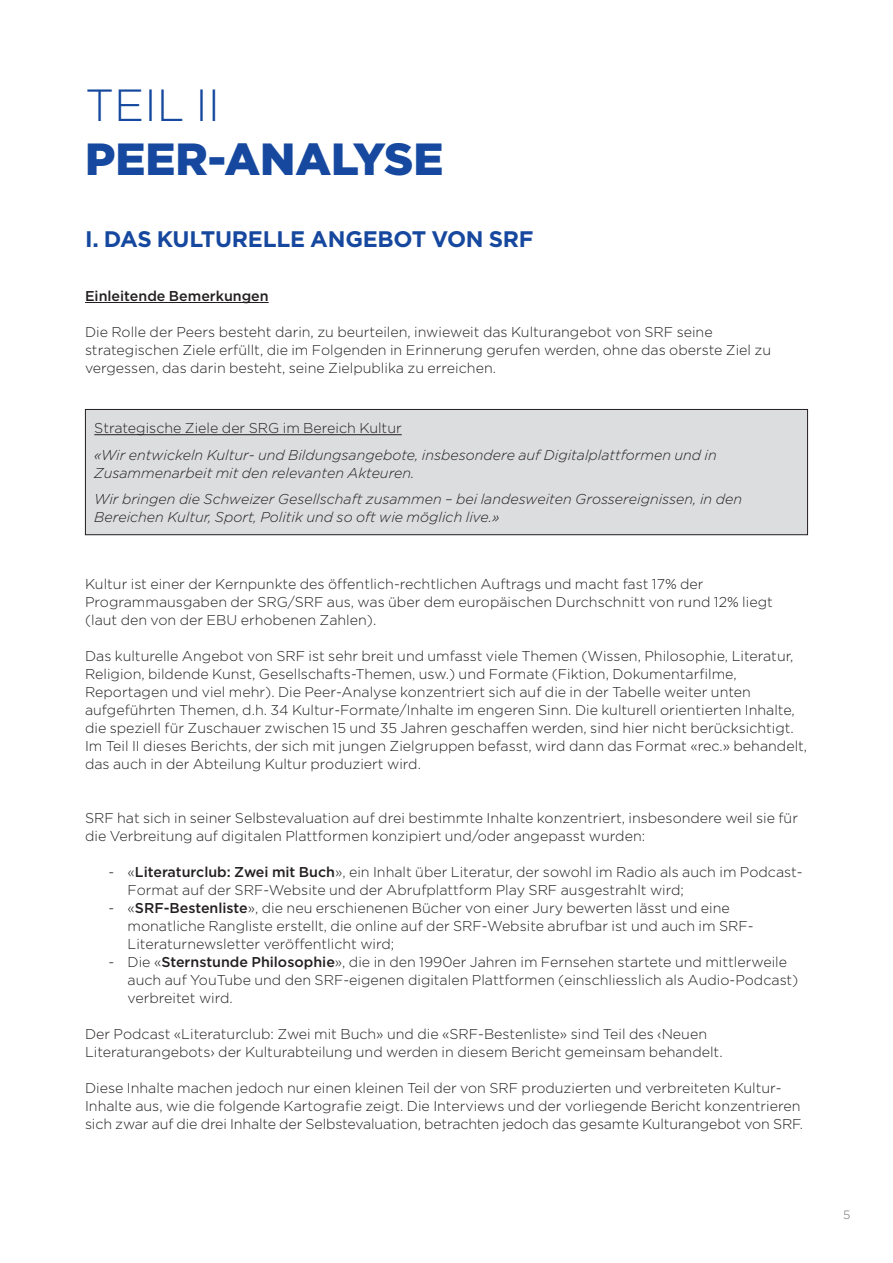
<style>
.page{position:relative;width:893px;height:1263px;background:#fff}
.page>*{position:absolute;margin:0;border:0;box-sizing:border-box;transform-origin:0 0}
._1__heading_1_60pt_5{font:900 45px "Gotham";color:#15489e}
._1__heading_1_60pt_5-2{font:300 45px "Gotham";color:#15489e}
._10__bodytext_9pt_11{font:700 22.5px "Gotham";letter-spacing:-.01em;color:#15489e}
._10__bodytext_9pt_11-2{font:300 14.25px/18px "Gotham";color:#231f20}
._10__bodytext_9pt_11-3{font:italic 300 14.25px/18px "Gotham";color:#231f20}
._10__bodytext_9pt_11-4{font:500 14.25px "Gotham";color:#231f20}
.t1{font:300 12px "Gotham";color:#6c6d70}
.s1{font-weight:500}
</style>
<div class="page">
<hr style="left:85px;top:302px;width:184px;height:1px;background:#231f20">
<div style="left:85px;top:409px;width:722px;height:126px;background:#dcdddf"></div>
<hr style="left:94px;top:434px;width:308px;height:1px;background:#231f20">
<div style="left:85px;top:409px;width:723px;height:126px;border:1px solid #231f20"></div>
<p class="_1__heading_1_60pt_5-2" style="left:85px;top:77px;width:136px">TEIL II</p>
<p class="_1__heading_1_60pt_5" style="left:85px;top:128px;width:360px">PEER-ANALYSE</p>
<p class="_10__bodytext_9pt_11" style="left:85px;top:224px;width:450px">I. DAS KULTURELLE ANGEBOT VON SRF</p>
<p class="_10__bodytext_9pt_11-4" style="left:85px;top:287px;width:185px">Einleitende Bemerkungen</p>
<p class="_10__bodytext_9pt_11-2" style="left:85px;top:323px;width:688px">Die Rolle der Peers besteht darin, zu beurteilen, inwieweit das Kulturangebot von SRF seine strategischen Ziele erfüllt, die im Folgenden in Erinnerung gerufen werden, ohne das oberste Ziel zu vergessen, das darin besteht, seine Zielpublika zu erreichen.</p>
<p class="_10__bodytext_9pt_11-2" style="left:94px;top:419px;width:309px">Strategische Ziele der SRG im Bereich Kultur</p>
<p class="_10__bodytext_9pt_11-3" style="left:94px;top:445px;width:624px">«Wir entwickeln Kultur- und Bildungsangebote, insbesondere auf Digitalplattformen und in<br>Zusammenarbeit mit den relevanten Akteuren.</p>
<p class="_10__bodytext_9pt_11-3" style="left:94px;top:490px;width:649px">Wir bringen die Schweizer Gesellschaft zusammen – bei landesweiten Grossereignissen, in den<br>Bereichen Kultur, Sport, Politik und so oft wie möglich live.»</p>
<p class="_10__bodytext_9pt_11-2" style="left:85px;top:575px;width:689px">Kultur ist einer der Kernpunkte des öffentlich-rechtlichen Auftrags und macht fast 17% der<br>Programmausgaben der SRG/SRF aus, was über dem europäischen Durchschnitt von rund 12% liegt (laut den von der EBU erhobenen Zahlen).</p>
<p class="_10__bodytext_9pt_11-2" style="left:85px;top:647px;width:724px">Das kulturelle Angebot von SRF ist sehr breit und umfasst viele Themen (Wissen, Philosophie, Literatur, Religion, bildende Kunst, Gesellschafts-Themen, usw.) und Formate (Fiktion, Dokumentarfilme, Reportagen und viel mehr). Die Peer-Analyse konzentriert sich auf die in der Tabelle weiter unten aufgeführten Themen, d.h. 34 Kultur-Formate/Inhalte im engeren Sinn. Die kulturell orientierten Inhalte, die speziell für Zuschauer zwischen 15 und 35 Jahren geschaffen werden, sind hier nicht berücksichtigt.<br>Im Teil II dieses Berichts, der sich mit jungen Zielgruppen befasst, wird dann das Format «rec.» behandelt, das auch in der Abteilung Kultur produziert wird.</p>
<p class="_10__bodytext_9pt_11-2" style="left:85px;top:809px;width:714px">SRF hat sich in seiner Selbstevaluation auf drei bestimmte Inhalte konzentriert, insbesondere weil sie für die Verbreitung auf digitalen Plattformen konzipiert und/oder angepasst wurden:</p>
<p class="_10__bodytext_9pt_11-2" style="left:128px;top:863px;width:677px;text-indent:-19px">- «<span class="s1">Literaturclub: Zwei mit Buch</span>», ein Inhalt über Literatur, der sowohl im Radio als auch im Podcast-<br>Format auf der SRF-Website und der Abrufplattform Play SRF ausgestrahlt wird;</p>
<p class="_10__bodytext_9pt_11-2" style="left:128px;top:899px;width:628px;text-indent:-19px">- «<span class="s1">SRF-Bestenliste</span>», die neu erschienenen Bücher von einer Jury bewerten lässt und eine monatliche Rangliste erstellt, die online auf der SRF-Website abrufbar ist und auch im SRF-<br>Literaturnewsletter veröffentlicht wird;</p>
<p class="_10__bodytext_9pt_11-2" style="left:128px;top:953px;width:672px;text-indent:-19px">- Die «<span class="s1">Sternstunde Philosophie</span>», die in den 1990er Jahren im Fernsehen startete und mittlerweile auch auf YouTube und den SRF-eigenen digitalen Plattformen (einschliesslich als Audio-Podcast) verbreitet wird.</p>
<p class="_10__bodytext_9pt_11-2" style="left:85px;top:1025px;width:639px">Der Podcast «Literaturclub: Zwei mit Buch» und die «SRF-Bestenliste» sind Teil des ‹Neuen<br>Literaturangebots› der Kulturabteilung und werden in diesem Bericht gemeinsam behandelt.</p>
<p class="_10__bodytext_9pt_11-2" style="left:85px;top:1079px;width:720px">Diese Inhalte machen jedoch nur einen kleinen Teil der von SRF produzierten und verbreiteten Kultur-<br>Inhalte aus, wie die folgende Kartografie zeigt. Die Interviews und der vorliegende Bericht konzentrieren sich zwar auf die drei Inhalte der Selbstevaluation, betrachten jedoch das gesamte Kulturangebot von SRF.</p>
<p class="t1" style="left:843px;top:1207px;width:9px">5</p>
</div>
